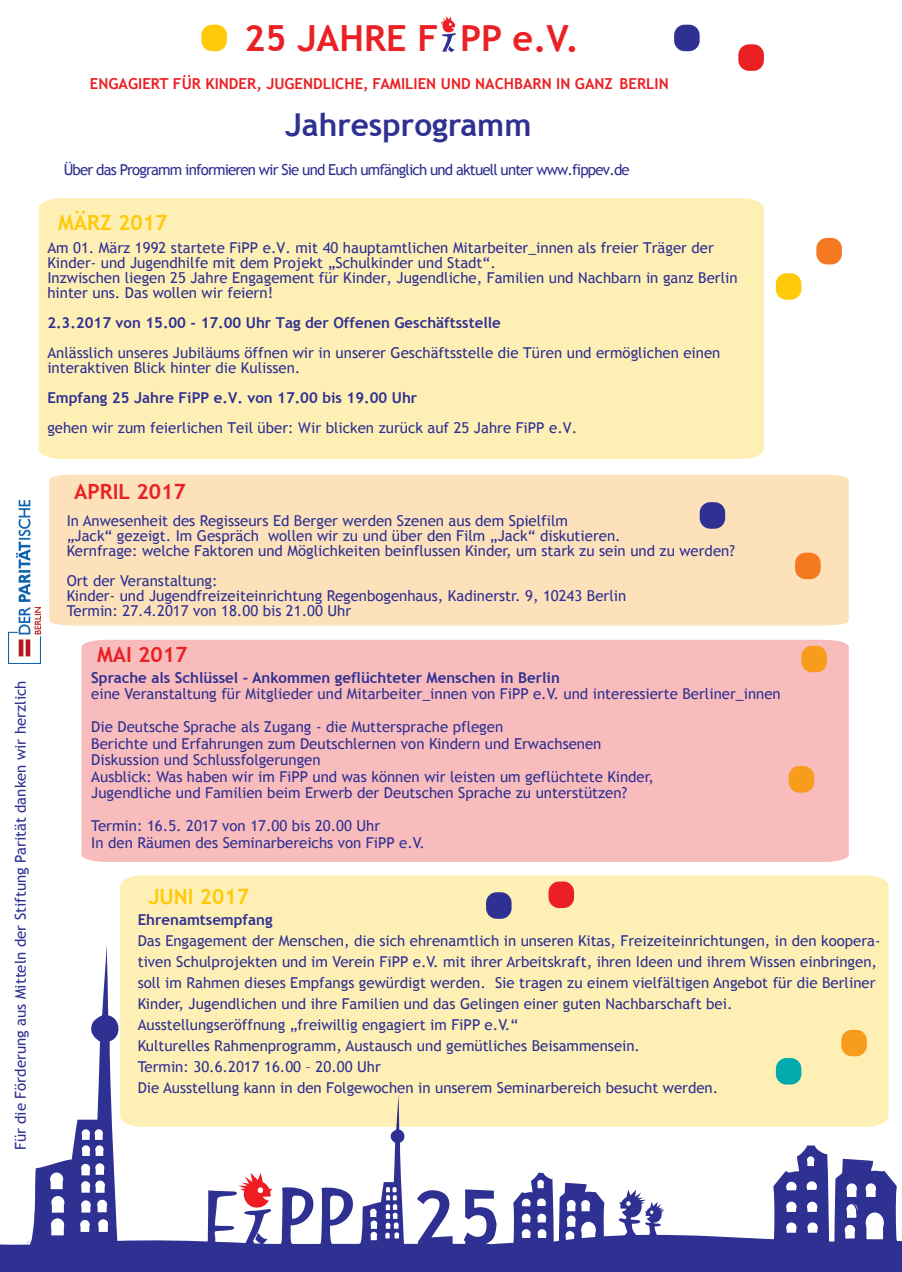
<style>
.page{position:relative;width:902px;height:1272px;background:#fff}
.page>*{position:absolute;margin:0;border:0;box-sizing:border-box;transform-origin:0 0}
.t1{font:700 36px "Trebuchet MS";color:#eb2024}
.t2{font:700 31.5px "Trebuchet MS";color:#2e3092}
.t3{font:700 21px "Trebuchet MS";color:#eb2024}
.t4{font:700 21px "Trebuchet MS";color:#feca0a}
.t5{font:15.15px "Trebuchet MS";letter-spacing:-.055em;color:#2e3092}
.t6{font:700 15.15px "Trebuchet MS";color:#eb2024}
.t7{font:15px/21px "Trebuchet MS";color:#2e3092}
.s1{font-weight:700}
</style>
<div class="page">
<div style="left:49px;top:474px;width:799px;height:151px;background:#fce1bb"></div>
<div style="left:120px;top:875px;width:768px;height:251px;background:#feefb5"></div>
<div style="left:81px;top:640px;width:767px;height:222px;background:#f9bcbd"></div>
<div style="left:39px;top:198px;width:724px;height:261px;background:#feefb5"></div>
<div style="left:775px;top:273px;width:26px;height:27px;background:#feca0a;border-radius:11px"></div>
<div style="left:674px;top:25px;width:25px;height:26px;background:#2e3092;border-radius:11px"></div>
<div style="left:738px;top:44px;width:25px;height:27px;background:#eb2024;border-radius:11px"></div>
<div style="left:816px;top:238px;width:25px;height:26px;background:#f47921;border-radius:11px"></div>
<div style="left:201px;top:25px;width:26px;height:26px;background:#feca0a;border-radius:11px"></div>
<div style="left:795px;top:552px;width:25px;height:27px;background:#f47921;border-radius:11px"></div>
<div style="left:548px;top:881px;width:26px;height:27px;background:#eb2024;border-radius:11px"></div>
<div style="left:699px;top:502px;width:26px;height:26px;background:#2e3092;border-radius:11px"></div>
<div style="left:486px;top:892px;width:25px;height:26px;background:#2e3092;border-radius:11px"></div>
<svg style="left:561px;top:1094px;width:177px;height:98px"></svg>
<div style="left:788px;top:766px;width:26px;height:26px;background:#f89c1c;border-radius:11px"></div>
<svg style="left:440px;top:16px;width:16px;height:36px"></svg>
<svg style="left:35px;top:945px;width:526px;height:247px;fill:#feefb5"></svg>
<svg style="left:0;top:1192px;width:772px;height:74px"></svg>
<svg style="left:772px;top:1038px;width:129px;height:228px"></svg>
<div style="left:0;top:1266px;width:901px;height:5px;background:#2e3092"></div>
<div style="left:801px;top:645px;width:25px;height:27px;background:#f89c1c;border-radius:11px"></div>
<div style="left:841px;top:1029px;width:25px;height:27px;background:#f89c1c;border-radius:11px"></div>
<img style="left:9px;top:500px;width:32px;height:163px">
<p class="t1" style="left:244px;top:16px;width:336px">25 JAHRE F PP e.V.</p>
<p class="t6" style="left:90px;top:74px;width:580px">ENGAGIERT FÜR KINDER, JUGENDLICHE, FAMILIEN UND NACHBARN IN GANZ BERLIN</p>
<p class="t2" style="left:285px;top:105px;width:248px">Jahresprogramm</p>
<p class="t5" style="left:64px;top:161px;width:567px">Über das Programm informieren wir Sie und Euch umfänglich und aktuell unter www.fippev.de</p>
<p class="t4" style="left:58px;top:209px;width:111px">MÄRZ 2017</p>
<p class="t7" style="left:47px;top:241px;width:691px;line-height:15px">Am 01. März 1992 startete FiPP e.V. mit 40 hauptamtlichen Mitarbeiter_innen als freier Träger der Kinder- und Jugendhilfe mit dem Projekt „Schulkinder und Stadt“.<br>Inzwischen liegen 25 Jahre Engagement für Kinder, Jugendliche, Familien und Nachbarn in ganz Berlin hinter uns. Das wollen wir feiern!</p>
<p class="t7" style="left:47px;top:308px;width:674px;line-height:30px"><span class="s1">2.3.2017 von 15.00 - 17.00 Uhr Tag der Offenen Geschäftsstelle<br></span>Anlässlich unseres Jubiläums öffnen wir in unserer Geschäftsstelle die Türen und ermöglichen einen</p>
<p class="t7" style="left:47px;top:353px;width:531px;line-height:30px">interaktiven Blick hinter die Kulissen.<br><span class="s1">Empfang 25 Jahre FiPP e.V. von 17.00 bis 19.00 Uhr<br></span>gehen wir zum feierlichen Teil über: Wir blicken zurück auf 25 Jahre FiPP e.V.</p>
<p class="t7" style="left:10px;top:1150px;width:471px;rotate:-90deg">Für die Förderung aus Mitteln der Stiftung Parität danken wir herzlich</p>
<p class="t3" style="left:74px;top:478px;width:113px">APRIL 2017</p>
<p class="t7" style="left:67px;top:514px;width:669px;line-height:15px">In Anwesenheit des Regisseurs Ed Berger werden Szenen aus dem Spielfilm<br>„Jack“ gezeigt. Im Gespräch wollen wir zu und über den Film „Jack“ diskutieren.<br>Kernfrage: welche Faktoren und Möglichkeiten beinflussen Kinder, um stark zu sein und zu werden?</p>
<p class="t7" style="left:67px;top:574px;width:561px;line-height:15px">Ort der Veranstaltung:<br>Kinder- und Jugendfreizeiteinrichtung Regenbogenhaus, Kadinerstr. 9, 10243 Berlin<br>Termin: 27.4.2017 von 18.00 bis 21.00 Uhr</p>
<p class="t3" style="left:97px;top:641px;width:92px">MAI 2017</p>
<p class="t7" style="left:91px;top:669px;width:691px;line-height:16.5px"><span class="s1">Sprache als Schlüssel - Ankommen geflüchteter Menschen in Berlin<br></span>eine Veranstaltung für Mitglieder und Mitarbeiter_innen von FiPP e.V. und interessierte Berliner_innen</p>
<p class="t7" style="left:91px;top:719px;width:564px;line-height:16.5px">Die Deutsche Sprache als Zugang - die Muttersprache pflegen<br>Berichte und Erfahrungen zum Deutschlernen von Kindern und Erwachsenen Diskussion und Schlussfolgerungen<br>Ausblick: Was haben wir im FiPP und was können wir leisten um geflüchtete Kinder, Jugendliche und Familien beim Erwerb der Deutschen Sprache zu unterstützen?</p>
<p class="t7" style="left:91px;top:818px;width:335px;line-height:16.5px">Termin: 16.5. 2017 von 17.00 bis 20.00 Uhr<br>In den Räumen des Seminarbereichs von FiPP e.V.</p>
<p class="t4" style="left:148px;top:883px;width:102px">JUNI 2017</p>
<p class="t7" style="left:138px;top:909px;width:744px"><span class="s1">Ehrenamtsempfang<br></span>Das Engagement der Menschen, die sich ehrenamtlich in unseren Kitas, Freizeiteinrichtungen, in den koopera&shy;tiven Schulprojekten und im Verein FiPP e.V. mit ihrer Arbeitskraft, ihren Ideen und ihrem Wissen einbringen, soll im Rahmen dieses Empfangs gewürdigt werden. Sie tragen zu einem vielfältigen Angebot für die Berliner Kinder, Jugendlichen und ihre Familien und das Gelingen einer guten Nachbarschaft bei.<br>Ausstellungseröffnung „freiwillig engagiert im FiPP e.V.“<br>Kulturelles Rahmenprogramm, Austausch und gemütliches Beisammensein.<br>Termin: 30.6.2017 16.00 – 20.00 Uhr<br>Die Ausstellung kann in den Folgewochen in unserem Seminarbereich besucht werden.</p>
</div>
